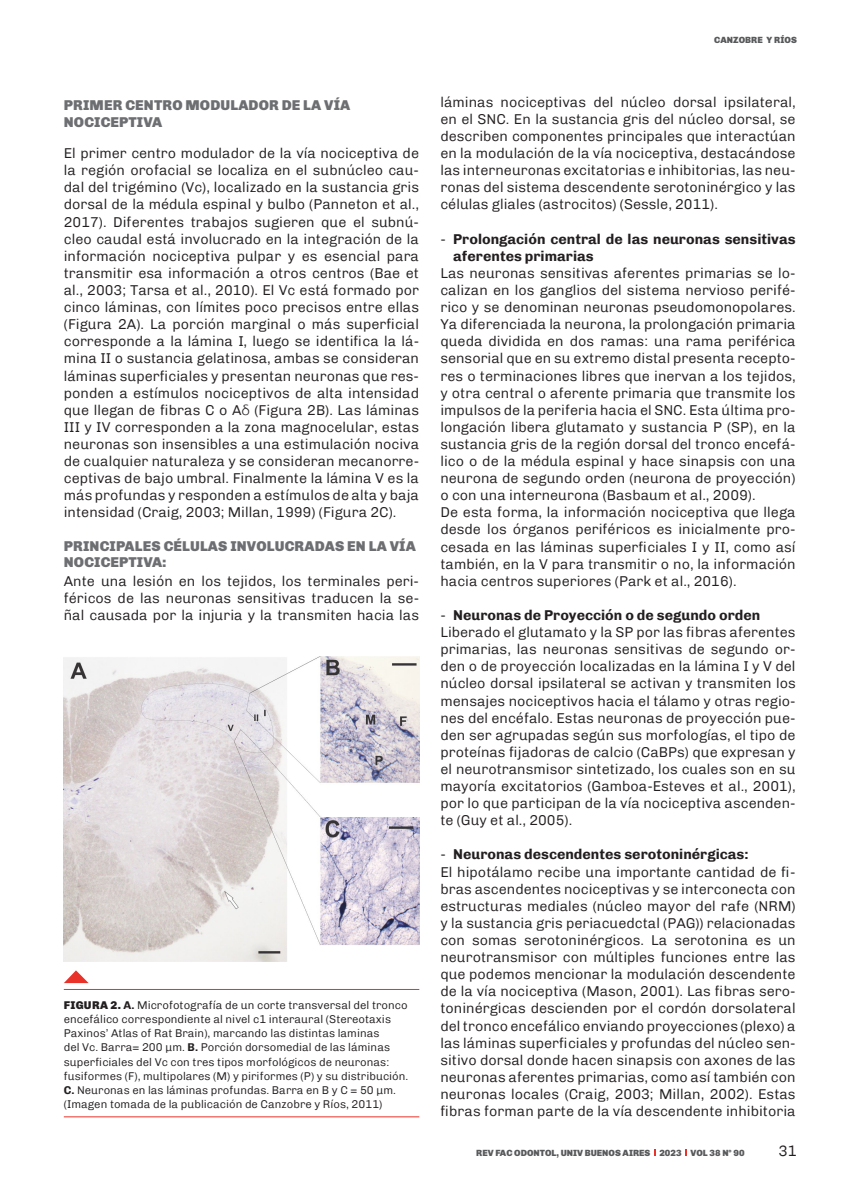
<style>
.page{position:relative;width:851px;height:1191px;background:#fff}
.page>*{position:absolute;margin:0;border:0;box-sizing:border-box;transform-origin:0 0}
.t1{font:300 15px "Chivo VIR";color:#231f20}
.t2{font:300 14.25px/17.1px "Chivo VIR";color:#231f20;text-align:justify}
.t3{font:900 14.25px/16.5px "Chivo";letter-spacing:.01em;color:#6d6e71}
.t4{font:700 14.25px/17.1px "Chivo VIR";color:#231f20}
.t5{font:300 11.25px/14.2px "Chivo VIR";color:#231f20}
.t6{font:900 9px "Chivo";color:#58595b}
.t7{font:900 9px "Chivo";letter-spacing:.01em;color:#58595b}
.s1{font-family:"Helvetica"}
.s2{font-family:"Chivo";font-weight:900}
.s3{font-weight:700}
.s4{font-weight:300}
</style>
<div class="page">
<svg style="left:685px;top:1149px;width:2px;height:6px"></svg>
<img style="left:64px;top:656px;width:355px;height:306px">
<hr style="left:64px;top:989px;width:355px;height:1px;background:#e9322a">
<hr style="left:64px;top:1116px;width:355px;height:1px;background:#e9322a">
<svg style="left:64px;top:970px;width:25px;height:13px"></svg>
<p class="t3" style="left:64px;top:97px;width:288px">PRIMER CENTRO MODULADOR DE LA VÍA<br>NOCICEPTIVA</p>
<p class="t2" style="left:64px;top:144px;width:357px">El primer centro modulador de la vía nociceptiva de la región orofacial se localiza en el subnúcleo cau&shy;dal del trigémino (Vc), localizado en la sustancia gris dorsal de la médula espinal y bulbo (Panneton et al., 2017). Diferentes trabajos sugieren que el subnú&shy;cleo caudal está involucrado en la integración de la información nociceptiva pulpar y es esencial para transmitir esa información a otros centros (Bae et al., 2003; Tarsa et al., 2010). El Vc está formado por cinco láminas, con límites poco precisos entre ellas (Figura 2A). La porción marginal o más superficial corresponde a la lámina I, luego se identifica la lá&shy;mina II o sustancia gelatinosa, ambas se consideran láminas superficiales y presentan neuronas que res&shy;ponden a estímulos nociceptivos de alta intensidad que llegan de fibras C o A<span class="s1">δ</span> (Figura 2B). Las láminas III y IV corresponden a la zona magnocelular, estas neuronas son insensibles a una estimulación nociva de cualquier naturaleza y se consideran mecanorre&shy;ceptivas de bajo umbral. Finalmente la lámina V es la más profundas y responden a estímulos de alta y baja intensidad (Craig, 2003; Millan, 1999) (Figura 2C).</p>
<p class="t3" style="left:64px;top:537px;width:110px">PRINCIPALES CÉL</p>
<p class="t3" style="left:190px;top:537px;width:227px">ULAS INVOLUCRADAS EN LA VÍA</p>
<p class="t3" style="left:64px;top:553px;width:104px">NOCICEPTIVA:</p>
<p class="t2" style="left:64px;top:571px;width:357px">Ante una lesión en los tejidos, los terminales peri&shy;féricos de las neuronas sensitivas traducen la se&shy;ñal causada por la injuria y la transmiten hacia las</p>
<p class="t5" style="left:64px;top:996px;width:346px"><span class="s2">FIGURA 2.</span> <span class="s3">A.</span> Microfotografía de un corte transversal del tronco encefálico correspondiente al nivel c1 interaural (Stereotaxis Paxinos’ Atlas of Rat Brain), marcando las distintas laminas<br>del Vc. Barra= 200 μm. <span class="s3">B.</span> Porción dorsomedial de las láminas superficiales del Vc con tres tipos morfológicos de neuronas: fusiformes (F), multipolares (M) y piriformes (P) y su distribución.<br><span class="s3">C.</span> Neuronas en las láminas profundas. Barra en B y C = 50 μm. (Imagen tomada de la publicación de Canzobre y Ríos, 2011)</p>
<p class="t7" style="left:714px;top:33px;width:84px">CANZOBRE Y RÍOS</p>
<p class="t2" style="left:440px;top:92px;width:357px">láminas nociceptivas del núcleo dorsal ipsilateral, en el SNC. En la sustancia gris del núcleo dorsal, se describen componentes principales que interactúan en la modulación de la vía nociceptiva, destacándose las interneuronas excitatorias e inhibitorias, las neu&shy;ronas del sistema descendente serotoninérgico y las células gliales (astrocitos) (Sessle, 2011).</p>
<p class="t4" style="left:453px;top:230px;width:344px;text-indent:-13px"><span class="s4">-</span> Prolongación central de las neuronas sensitivas aferentes primarias</p>
<p class="t2" style="left:440px;top:263px;width:357px;text-align:left">Las neuronas sensitivas aferentes primarias se lo&shy;calizan en los ganglios del sistema nervioso perifé&shy;rico y se denominan neuronas pseudomonopolares.<br>Ya diferenciada la neurona, la prolongación primaria queda dividida en dos ramas: una rama periférica sensorial que en su extremo distal presenta recepto&shy;res o terminaciones libres que inervan a los tejidos, y otra central o aferente primaria que transmite los impulsos de la periferia hacia el SNC. Esta última pro&shy;longación libera glutamato y sustancia P (SP), en la sustancia gris de la región dorsal del tronco encefá&shy;lico o de la médula espinal y hace sinapsis con una neurona de segundo orden (neurona de proyección) o con una interneurona (Basbaum et al., 2009).<br>De esta forma, la información nociceptiva que llega desde los órganos periféricos es inicialmente pro&shy;cesada en las láminas superficiales I y II, como así también, en la V para transmitir o no, la información hacia centros superiores (Park et al., 2016).</p>
<p class="t2" style="left:440px;top:605px;width:357px;text-align:left">- <span class="s3">Neuronas de Proyección o de segundo orden </span>Liberado el glutamato y la SP por las fibras aferentes primarias, las neuronas sensitivas de segundo or&shy;den o de proyección localizadas en la lámina I y V del núcleo dorsal ipsilateral se activan y transmiten los mensajes nociceptivos hacia el tálamo y otras regio&shy;nes del encéfalo. Estas neuronas de proyección pue&shy;den ser agrupadas según sus morfologías, el tipo de proteínas fijadoras de calcio (CaBPs) que expresan y el neurotransmisor sintetizado, los cuales son en su mayoría excitatorios (Gamboa-Esteves et al., 2001), por lo que participan de la vía nociceptiva ascenden&shy;te (Guy et al., 2005).</p>
<p class="t2" style="left:440px;top:845px;width:357px;text-align:left">- <span class="s3">Neuronas descendentes serotoninérgicas:<br></span>El hipotálamo recibe una importante cantidad de fi&shy;bras ascendentes nociceptivas y se interconecta con estructuras mediales (núcleo mayor del rafe (NRM) y la sustancia gris periacuedctal (PAG)) relacionadas con somas serotoninérgicos. La serotonina es un neurotransmisor con múltiples funciones entre las que podemos mencionar la modulación descendente de la vía nociceptiva (Mason, 2001). Las fibras sero&shy;toninérgicas descienden por el cordón dorsolateral del tronco encefálico enviando proyecciones (plexo) a las láminas superficiales y profundas del núcleo sen&shy;sitivo dorsal donde hacen sinapsis con axones de las neuronas aferentes primarias, como así también con neuronas locales (Craig, 2003; Millan, 2002). Estas fibras forman parte de la vía descendente inhibitoria</p>
<p class="t6" style="left:476px;top:1145px;width:270px">REV FAC ODONTOL, UNIV BUENOS AIRES 2023 VOL 38 N° 90</p>
<p class="t1" style="left:778px;top:1139px;width:20px">31</p>
</div>
